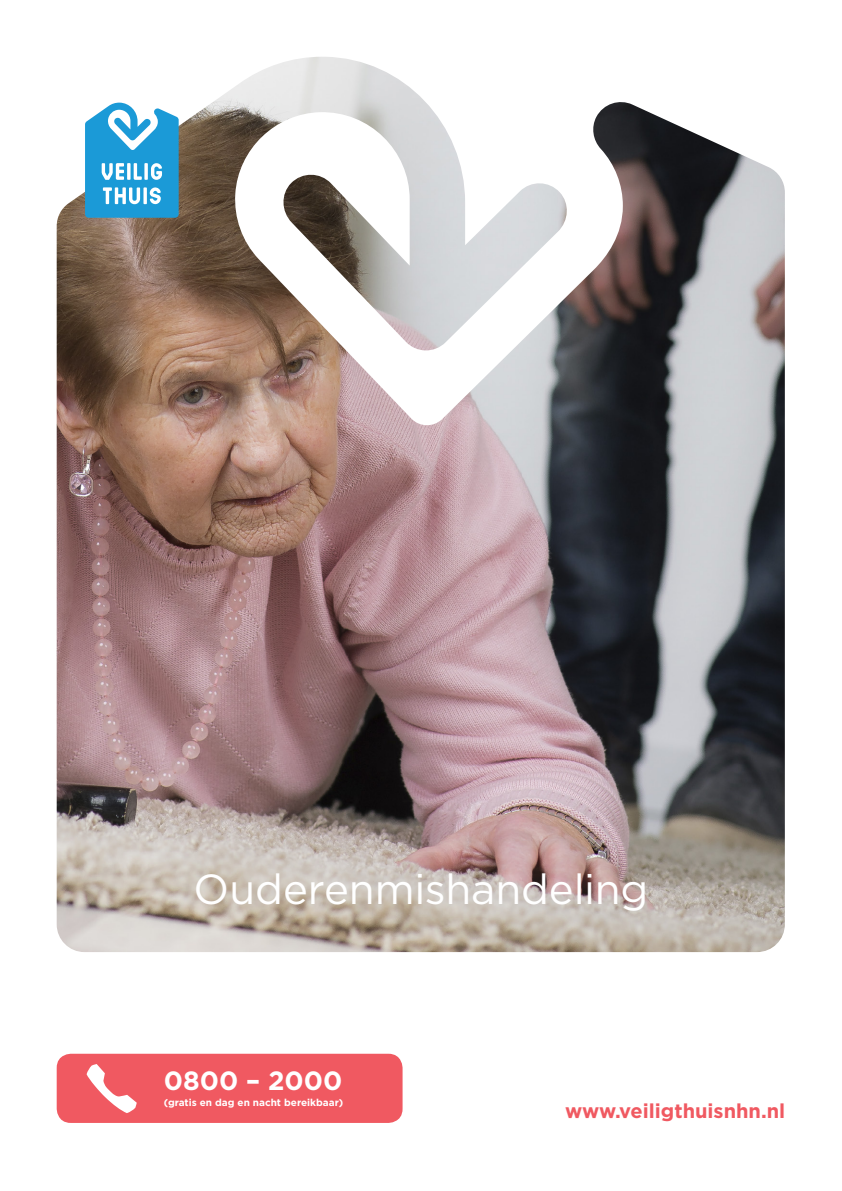
<style>
.page{position:relative;width:842px;height:1191px;background:#fff}
.page>*{position:absolute;margin:0;border:0;box-sizing:border-box;transform-origin:0 0}
.Body{font:42px "Gotham";letter-spacing:-.005em;color:#fff}
.Body-2{font:700 26.4px "Gotham";color:#fff}
.Tussenkop{font:700 20px "Gotham";color:#f05961}
.Body-3{font:700 10px "Gotham";color:#fff}
</style>
<div class="page">
<img style="left:57px;top:57px;width:728px;height:895px">
<svg style="left:85px;top:103px;width:94px;height:115px"></svg>
<div style="left:57px;top:1053px;width:346px;height:70px;background:#f05961;border-radius:14px"></div>
<p class="Body" style="left:194px;top:862px;width:456px">Ouderenmishandeling</p>
<p class="Body-2" style="left:164px;top:1062px;width:180px">0800 – 2000</p>
<p class="Body-3" style="left:164px;top:1095px;width:181px">(gratis en dag en nacht bereikbaar)</p>
<p class="Tussenkop" style="left:565px;top:1098px;width:222px">www.veiligthuisnhn.nl</p>
</div>
